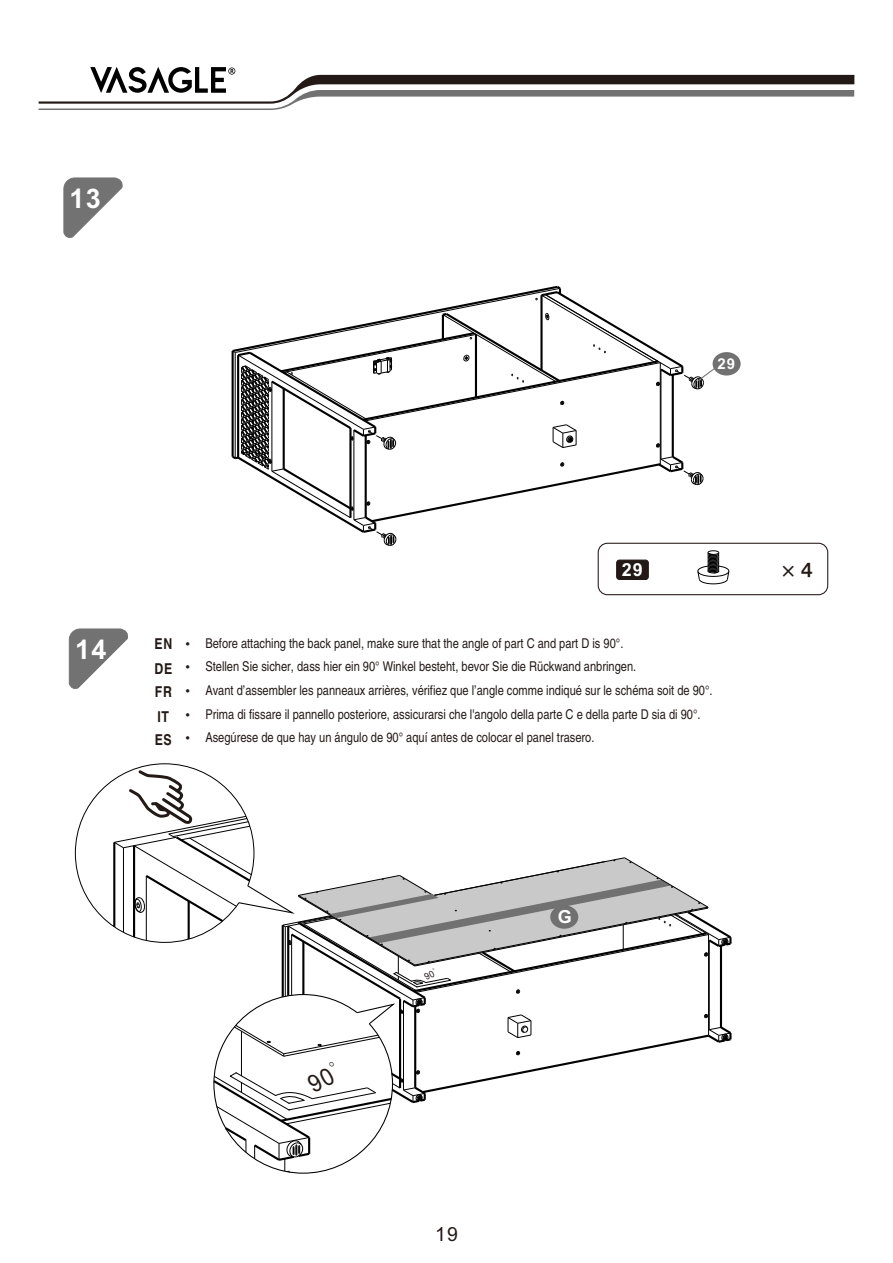
<style>
.page{position:relative;width:893px;height:1263px;background:#fff}
.page>*{position:absolute;margin:0;border:0;box-sizing:border-box;transform-origin:0 0}
.t1{font:700 27px "Arial";color:#fff}
.t2{font:19.5px "Arial";color:#231916}
.t3{font:700 19.5px "News Gothic BT";color:#231916}
.t4{font:700 18px "Arial";color:#fff}
.t5{font:700 condensed 15px/25.2px "Helvetica";letter-spacing:.045em;color:#231916}
.t6{font:700 15px "Arial";color:#fff}
.t7{font:condensed 13.5px/23.7px "Helvetica";color:#231916}
</style>
<div class="page">
<svg style="left:39px;top:67px;width:815px;height:43px"></svg>
<svg style="left:63px;top:178px;width:60px;height:60px"></svg>
<svg style="left:69px;top:629px;width:59px;height:60px"></svg>
<div style="left:713px;top:352px;width:28px;height:23px;background:#717171;border-radius:50%"></div>
<svg style="left:231px;top:285px;width:498px;height:299px"></svg>
<div style="left:598px;top:543px;width:230px;height:52px;border:1px solid #231916;border-radius:9px"></div>
<div style="left:616px;top:560px;width:33px;height:20px;background:#231916;border:1px solid #231916;border-radius:3px"></div>
<svg style="left:75px;top:763px;width:657px;height:411px"></svg>
<h1 class="t1" style="left:69px;top:189px;width:33px">13</h1>
<p class="t6" style="left:718px;top:358px;width:19px">29</p>
<h1 class="t1" style="left:75px;top:640px;width:33px">14</h1>
<p class="t5" style="left:155px;top:633px;width:19px">EN</p>
<p class="t5" style="left:155px;top:680px;width:19px">FR<br>IT</p>
<p class="t5" style="left:155px;top:729px;width:19px">ES</p>
<p class="t5" style="left:154px;top:657px;width:19px">DE</p>
<h3 class="t4" style="left:622px;top:563px;width:23px">29</h3>
<h2 class="t3" style="left:780px;top:562px;width:34px">× 4</h2>
<p class="t7" style="left:205px;top:632px;width:509px">Before attaching the back panel, make sure that the angle of part C and part D is 90°.<br>Stellen Sie sicher, dass hier ein 90° Winkel besteht, bevor Sie die Rückwand anbringen.<br>Avant d’assembler les panneaux arrières, vérifiez que l’angle comme indiqué sur le schéma soit de 90°.<br>Prima di fissare il pannello posteriore, assicurarsi che l'angolo della parte C e della parte D sia di 90°.<br>Asegúrese de que hay un ángulo de 90° aquí antes de colocar el panel trasero.</p>
<h3 class="t4" style="left:558px;top:910px;width:16px">G</h3>
<h2 class="t2" style="left:435px;top:1227px;width:24px">19</h2>
</div>
